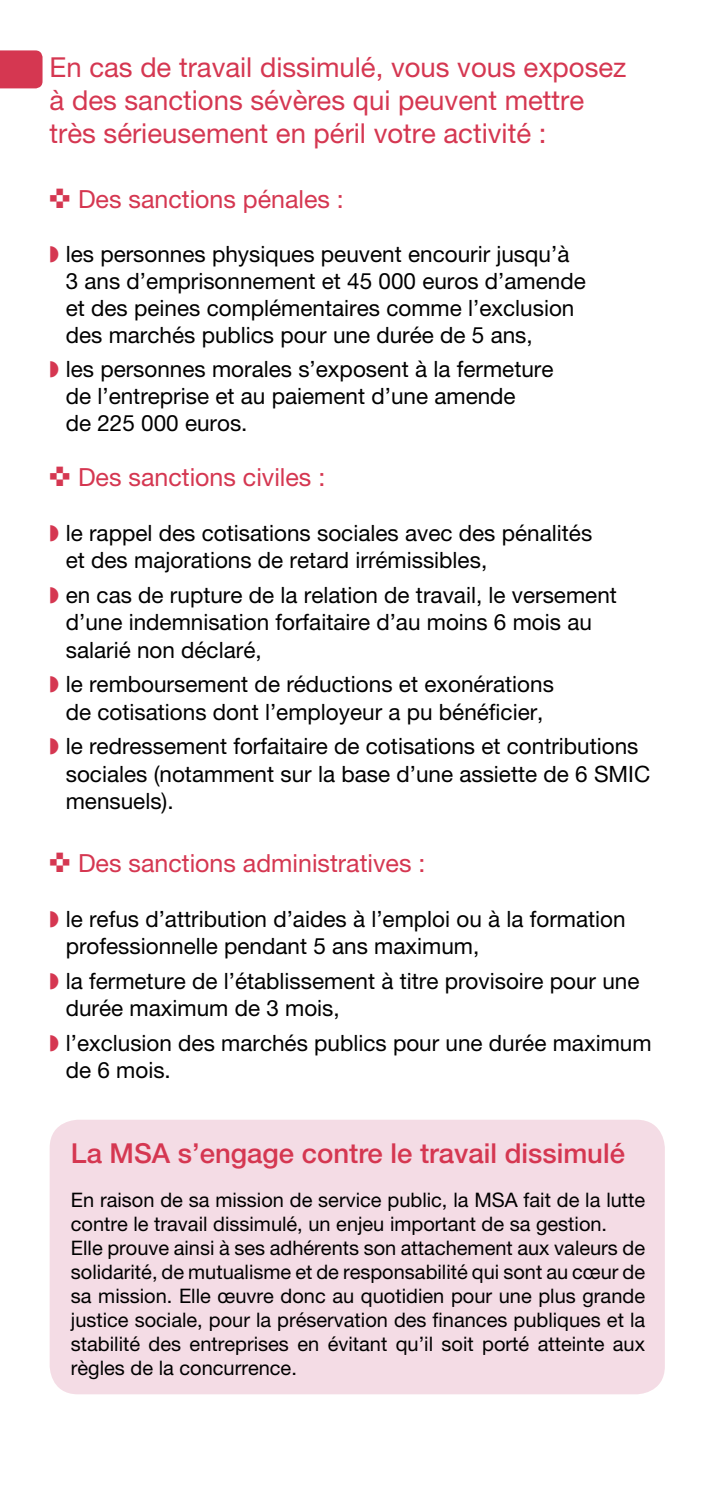
<style>
.page{position:relative;width:709px;height:1489px;background:#fff}
.page>*{position:absolute;margin:0;border:0;box-sizing:border-box;transform-origin:0 0}
.t1{font:27.5px/33px "Helvetica Neue";color:#d53751}
.t2{font:500 27.5px "Helvetica Neue";color:#d53751}
.t3{font:25px "Helvetica Neue";color:#d53751}
.t4{font:22.5px/27.5px "Helvetica Neue";color:#000}
.t5{font:20px/24px "Helvetica Neue";color:#000}
.s1{color:#d53751}
</style>
<div class="page">
<div style="left:50px;top:1119px;width:615px;height:275px;background:#f4dce5;border-radius:28px"></div>
<div style="left:0;top:50px;width:43px;height:38px;background:#d53751"></div>
<p class="t1" style="left:50px;top:51px;width:578px">En cas de travail dissimulé, vous vous exposez à des sanctions sévères qui peuvent mettre très sérieusement en péril votre activité :</p>
<p class="t3" style="left:50px;top:184px;width:296px">✜ Des sanctions pénales :</p>
<p class="t4" style="left:66px;top:240px;width:521px;text-indent:-16px"><span class="s1">◗</span> les personnes physiques peuvent encourir jusqu’à 3 ans d’emprisonnement et 45 000 euros d’amende et des peines complémentaires comme l’exclusion des marchés publics pour une durée de 5 ans,</p>
<p class="t4" style="left:66px;top:355px;width:489px;text-indent:-16px"><span class="s1">◗</span> les personnes morales s’exposent à la fermeture de l’entreprise et au paiement d’une amende<br>de 225 000 euros.</p>
<p class="t3" style="left:50px;top:462px;width:277px">✜ Des sanctions civiles :</p>
<p class="t4" style="left:66px;top:518px;width:528px;text-indent:-16px"><span class="s1">◗</span> le rappel des cotisations sociales avec des pénalités et des majorations de retard irrémissibles,</p>
<p class="t4" style="left:66px;top:580px;width:552px;text-indent:-16px"><span class="s1">◗</span> en cas de rupture de la relation de travail, le versement d’une indemnisation forfaitaire d’au moins 6 mois au salarié non déclaré,</p>
<p class="t4" style="left:50px;top:670px;width:506px;text-align:center"><span class="s1">◗</span> le remboursement de réductions et exonérations de cotisations dont l’employeur a pu bénéficier,</p>
<p class="t4" style="left:66px;top:732px;width:586px;text-indent:-16px"><span class="s1">◗</span> le redressement forfaitaire de cotisations et contributions sociales (notamment sur la base d’une assiette de 6 SMIC mensuels).</p>
<p class="t3" style="left:50px;top:847px;width:377px">✜ Des sanctions administratives :</p>
<p class="t4" style="left:66px;top:904px;width:561px;text-indent:-16px"><span class="s1">◗</span> le refus d’attribution d’aides à l’emploi ou à la formation professionnelle pendant 5 ans maximum,</p>
<p class="t4" style="left:66px;top:966px;width:575px;text-indent:-16px"><span class="s1">◗</span> la fermeture de l’établissement à titre provisoire pour une durée maximum de 3 mois,</p>
<p class="t4" style="left:66px;top:1028px;width:587px;text-indent:-16px"><span class="s1">◗</span> l’exclusion des marchés publics pour une durée maximum de 6 mois.</p>
<p class="t2" style="left:71px;top:1136px;width:555px">La MSA s’engage contre le travail dissimulé</p>
<p class="t5" style="left:71px;top:1187px;width:576px">En raison de sa mission de service public, la MSA fait de la lutte contre le travail dissimulé, un enjeu important de sa gestion.<br>Elle prouve ainsi à ses adhérents son attachement aux valeurs de solidarité, de mutualisme et de responsabilité qui sont au cœur de sa mission. Elle œuvre donc au quotidien pour une plus grande justice sociale, pour la préservation des finances publiques et la stabilité des entreprises en évitant qu’il soit porté atteinte aux règles de la concurrence.</p>
</div>
